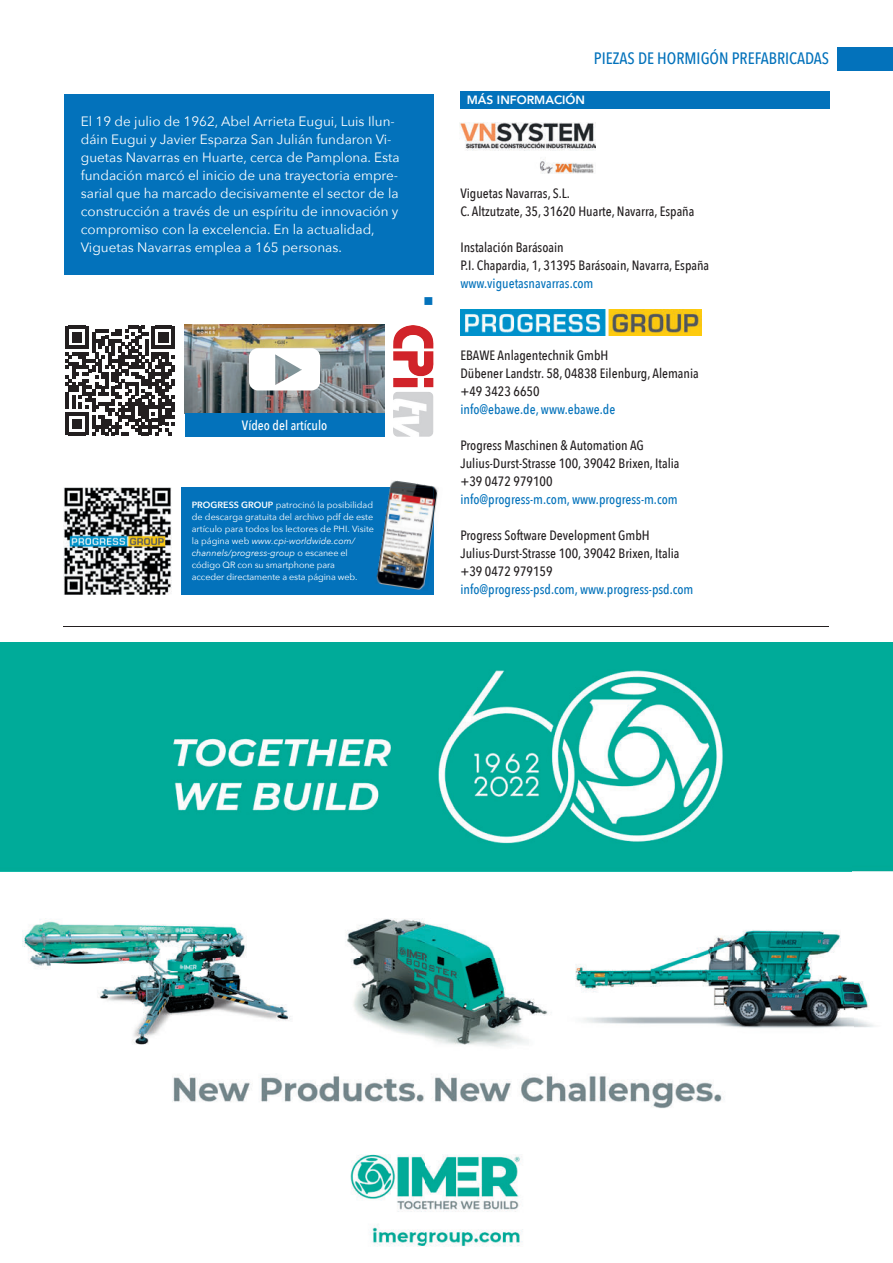
<style>
.page{position:relative;width:893px;height:1263px;background:#fff}
.page>*{position:absolute;margin:0;border:0;box-sizing:border-box;transform-origin:0 0}
.t1{font:500 16.5px "Avenir Next Condensed";color:#0372bb}
.t2{font:500 13.5px/18px "Avenir Next Condensed";color:#231f20}
.t3{font:13.5px/18px "Avenir Next";color:#fff}
.t4{font:500 13.5px "Avenir Next Condensed";color:#0372bb}
.t5{font:500 13.5px "Avenir Next Condensed";color:#fff}
.t6{font:13.5px "Wingdings";color:#0372bb}
.t7{font:800 12px "Avenir";color:#fff}
.t8{font:9px/12px "Avenir Next";color:#fff}
.s1{font-weight:600}
.s2{font-style:italic}
</style>
<div class="page">
<div style="left:838px;top:47px;width:55px;height:23px;background:#0372bb"></div>
<div style="left:64px;top:95px;width:370px;height:18px;background:#0372bb"></div>
<div style="left:64px;top:113px;width:370px;height:144px;background:#0372bb"></div>
<div style="left:64px;top:257px;width:370px;height:18px;background:#0372bb"></div>
<div style="left:460px;top:92px;width:370px;height:17px;background:#0372bb"></div>
<img style="left:459px;top:122px;width:136px;height:52px">
<svg style="left:65px;top:326px;width:110px;height:109px"></svg>
<svg style="left:393px;top:371px;width:40px;height:66px"></svg>
<img style="left:393px;top:325px;width:40px;height:46px">
<img style="left:185px;top:325px;width:199px;height:88px">
<div style="left:185px;top:413px;width:199px;height:24px;background:#0372bb"></div>
<svg style="left:249px;top:348px;width:71px;height:42px"></svg>
<img style="left:460px;top:309px;width:242px;height:26px">
<div style="left:182px;top:487px;width:252px;height:108px;background:#0372bb"></div>
<img style="left:64px;top:487px;width:107px;height:107px">
<img style="left:390px;top:480px;width:48px;height:39px">
<img style="left:376px;top:487px;width:58px;height:103px">
<img style="left:0;top:642px;width:893px;height:605px">
<hr style="left:64px;top:626px;width:765px;height:1px;background:#231f20">
<p class="t3" style="left:81px;top:112px;width:320px">El 19 de julio de 1962, Abel Arrieta Eugui, Luis Ilun&shy;dáin Eugui y Javier Esparza San Julián fundaron Vi&shy;guetas Navarras en Huarte, cerca de Pamplona. Esta fundación marcó el inicio de una trayectoria empre&shy;sarial que ha marcado decisivamente el sector de la construcción a través de un espíritu de innovación y compromiso con la excelencia. En la actualidad, Viguetas Navarras emplea a 165 personas.</p>
<p class="t6" style="left:424px;top:294px;width:12px">■</p>
<p class="t5" style="left:242px;top:417px;width:87px">Vídeo del artículo</p>
<p class="t8" style="left:192px;top:498px;width:184px"><span class="s1">PROGRESS GROUP</span> patrocinó la posibilidad de descarga gratuita del archivo pdf de este artículo para todos los lectores de PHI. Visite la página web <span class="s2">www.cpi-worldwide.com/ channels/progress-group</span> o escanee el código QR con su smartphone pa ra<br>acceder directamente a esta página web.</p>
<p class="t1" style="left:594px;top:49px;width:237px">PIEZAS DE HORMIGÓN PREFABRICADAS</p>
<p class="t7" style="left:467px;top:91px;width:120px">MÁS INFORMACIÓN</p>
<p class="t2" style="left:460px;top:184px;width:235px">Viguetas Navarras, S.L.<br>C. Altzutzate, 35, 31620 Huarte, Navarra, España</p>
<p class="t2" style="left:460px;top:238px;width:250px">Instalación Barásoain<br>P.I. Chapardia, 1, 31395 Barásoain, Navarra, España</p>
<p class="t4" style="left:460px;top:275px;width:134px">www.viguetasnavarras.com</p>
<p class="t2" style="left:460px;top:346px;width:240px">EBAWE Anlagentechnik GmbH<br>Dübener Landstr. 58, 04838 Eilenburg, Alemania +49 3423 6650</p>
<p class="t4" style="left:460px;top:401px;width:156px">info@ebawe.de, www.ebawe.de</p>
<p class="t2" style="left:460px;top:436px;width:221px">Progress Maschinen &amp; Automation AG<br>Julius-Durst-Strasse 100, 39042 Brixen, Italia +39 0472 979100</p>
<p class="t4" style="left:460px;top:491px;width:219px">info@progress-m.com, www.progress-m.com</p>
<p class="t2" style="left:460px;top:526px;width:221px">Progress Software Development GmbH<br>Julius-Durst-Strasse 100, 39042 Brixen, Italia +39 0472 979159</p>
<p class="t4" style="left:460px;top:581px;width:235px">info@progress-psd.com, www.progress-psd.com</p>
</div>
